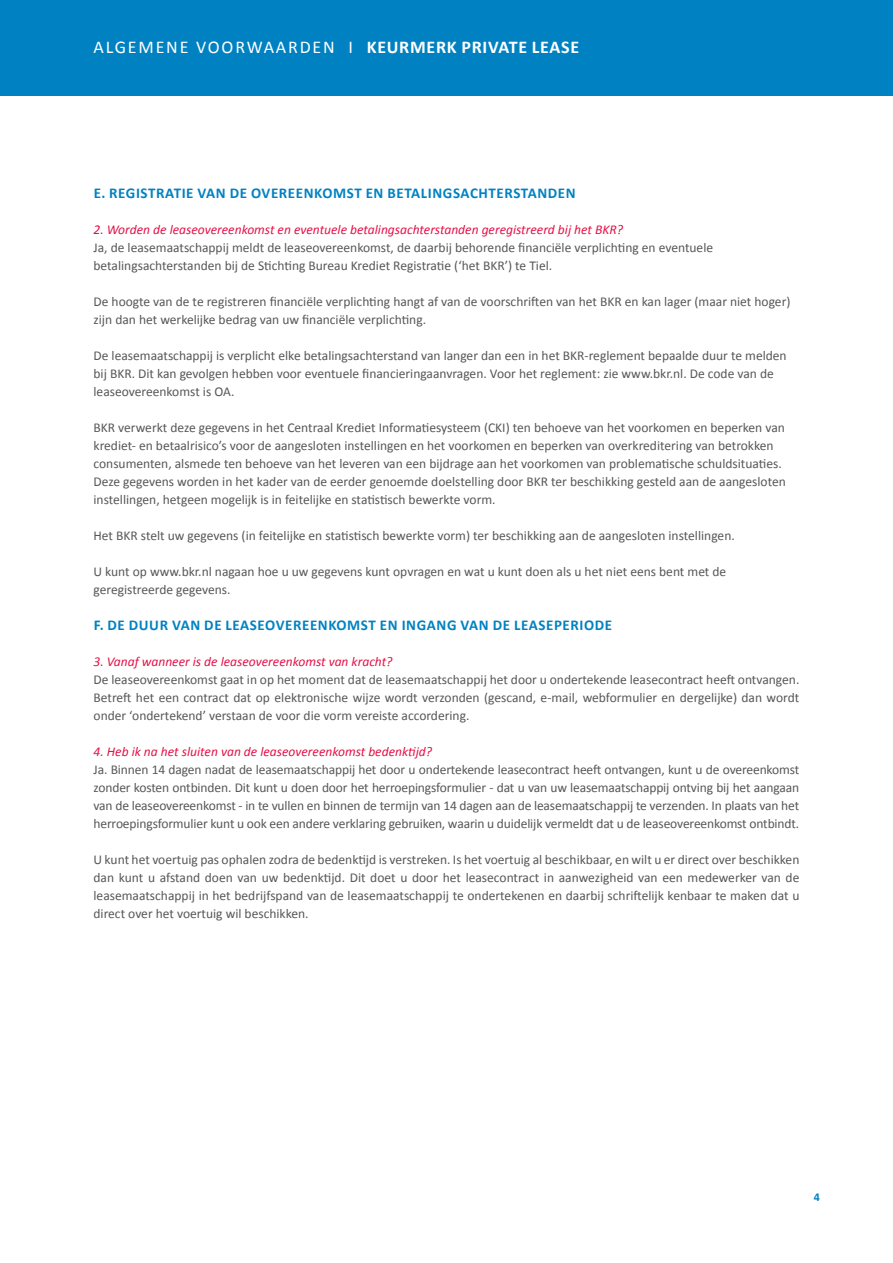
<style>
.page{position:relative;width:893px;height:1263px;background:#fff}
.page>*{position:absolute;margin:0;border:0;box-sizing:border-box;transform-origin:0 0}
.t1{font:18px "Calibri";letter-spacing:.1em;color:#fff}
.t2{font:700 15px "Calibri";letter-spacing:.04em;color:#0082c2}
.t3{font:13.5px/18px "Calibri";color:#575756}
.t4{font:italic 13.5px "Calibri";color:#e51147}
.t5{font:700 12px "Calibri";color:#0082c2}
.s1{font-weight:700}
</style>
<div class="page">
<div style="left:0;top:0;width:893px;height:96px;background:#0082c2"></div>
<h1 class="t1" style="left:94px;top:36px;width:487px">ALGEMENE VOORWAARDEN I <span class="s1">KEURMERK PRIVATE LEASE</span></h1>
<p class="t2" style="left:94px;top:184px;width:483px">E. REGISTRATIE VAN DE OVEREENKOMST EN BETALINGSACHTERSTANDEN</p>
<p class="t4" style="left:94px;top:221px;width:531px">2. Worden de leaseovereenkomst en eventuele betalingsachterstanden geregistreerd bij het BKR?</p>
<p class="t3" style="left:94px;top:238px;width:621px">Ja, de leasemaatschappij meldt de leaseovereenkomst, de daarbij behorende financiële verplichting en eventuele betalingsachterstanden bij de Stichting Bureau Krediet Registratie (‘het BKR’) te Tiel.</p>
<p class="t3" style="left:94px;top:292px;width:698px">De hoogte van de te registreren financiële verplichting hangt af van de voorschriften van het BKR en kan lager (maar niet hoger) zijn dan het werkelijke bedrag van uw financiële verplichting.</p>
<p class="t3" style="left:94px;top:346px;width:695px">De leasemaatschappij is verplicht elke betalingsachterstand van langer dan een in het BKR-reglement bepaalde duur te melden bij BKR. Dit kan gevolgen hebben voor eventuele financieringaanvragen. Voor het reglement: zie www.bkr.nl. De code van de leaseovereenkomst is OA.</p>
<p class="t3" style="left:94px;top:418px;width:694px">BKR verwerkt deze gegevens in het Centraal Krediet Informatiesysteem (CKI) ten behoeve van het voorkomen en beperken van krediet- en betaalrisico’s voor de aangesloten instellingen en het voorkomen en beperken van overkreditering van betrokken consumenten, alsmede ten behoeve van het leveren van een bijdrage aan het voorkomen van problematische schuldsituaties.<br>Deze gegevens worden in het kader van de eerder genoemde doelstelling door BKR ter beschikking gesteld aan de aangesloten instellingen, hetgeen mogelijk is in feitelijke en statistisch bewerkte vorm.</p>
<p class="t3" style="left:94px;top:526px;width:643px">Het BKR stelt uw gegevens (in feitelijke en statistisch bewerkte vorm) ter beschikking aan de aangesloten instellingen.</p>
<p class="t3" style="left:94px;top:562px;width:634px">U kunt op www.bkr.nl nagaan hoe u uw gegevens kunt opvragen en wat u kunt doen als u het niet eens bent met de geregistreerde gegevens.</p>
<p class="t2" style="left:94px;top:616px;width:520px">F. DE DUUR VAN DE LEASEOVEREENKOMST EN INGANG VAN DE LEASEPERIODE</p>
<p class="t4" style="left:94px;top:653px;width:300px">3. Vanaf wanneer is de leaseovereenkomst van kracht?</p>
<p class="t3" style="left:94px;top:670px;width:707px;text-align:justify">De leaseovereenkomst gaat in op het moment dat de leasemaatschappij het door u ondertekende leasecontract heeft ontvangen.<br>Betreft het een contract dat op elektronische wijze wordt verzonden (gescand, e-mail, webformulier en dergelijke) dan wordt onder ‘ondertekend’ verstaan de voor die vorm vereiste accordering.</p>
<p class="t4" style="left:94px;top:743px;width:340px">4. Heb ik na het sluiten van de leaseovereenkomst bedenktijd?</p>
<p class="t3" style="left:94px;top:760px;width:707px;text-align:justify">Ja. Binnen 14 dagen nadat de leasemaatschappij het door u ondertekende leasecontract heeft ontvangen, kunt u de overeenkomst zonder kosten ontbinden. Dit kunt u doen door het herroepingsformulier - dat u van uw leasemaatschappij ontving bij het aangaan van de leaseovereenkomst - in te vullen en binnen de termijn van 14 dagen aan de leasemaatschappij te verzenden. In plaats van het herroepingsformulier kunt u ook een andere verklaring gebruiken, waarin u duidelijk vermeldt dat u de leaseovereenkomst ontbindt.</p>
<p class="t3" style="left:94px;top:850px;width:707px;text-align:justify">U kunt het voertuig pas ophalen zodra de bedenktijd is verstreken. Is het voertuig al beschikbaar, en wilt u er direct over beschikken dan kunt u afstand doen van uw bedenktijd. Dit doet u door het leasecontract in aanwezigheid van een medewerker van de leasemaatschappij in het bedrijfspand van de leasemaatschappij te ondertekenen en daarbij schriftelijk kenbaar te maken dat u direct over het voertuig wil beschikken.</p>
<p class="t5" style="left:814px;top:1189px;width:8px">4</p>
</div>
